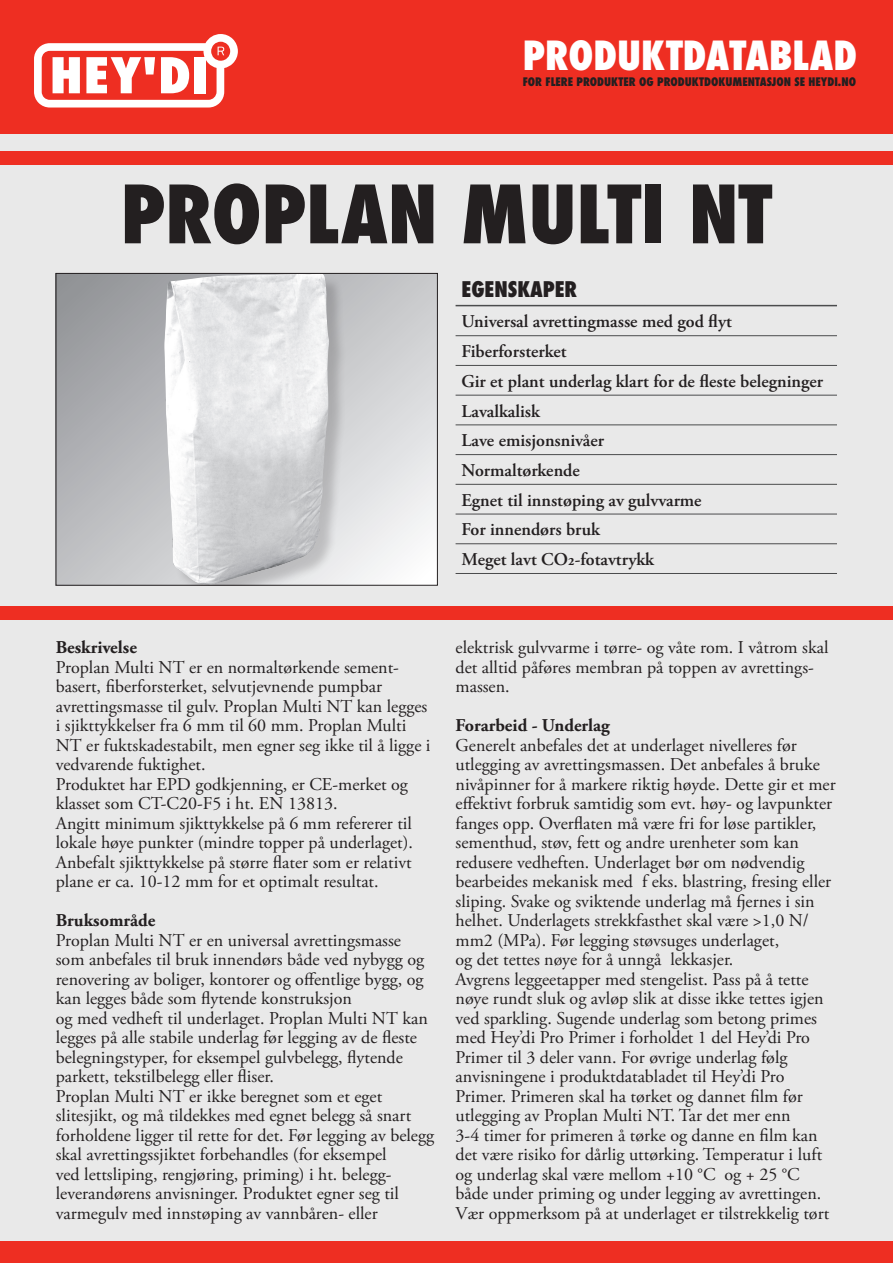
<style>
.page{position:relative;width:893px;height:1263px;background:#e9e9e9}
.page>*{position:absolute;margin:0;border:0;box-sizing:border-box;transform-origin:0 0}
.Heading1{font:800 condensed 78px "Futura";color:#231f20}
.Page_Title{font:800 condensed 39px "Futura";color:#fff}
.t1{font:800 condensed 21px "Futura";color:#231f20}
.t2{font:18px/19.5px "Adobe Garamond Pro";color:#231f20}
.t3{font:600 18px "Adobe Garamond Pro";color:#231f20}
.t4{font:700 18px "Adobe Garamond Pro";color:#231f20}
.Page_Title-2{font:800 condensed 11.4px "Futura";color:#231f20}
</style>
<div class="page">
<div style="left:0;top:1242px;width:893px;height:21px;background:#ee2e22"></div>
<div style="left:0;top:152px;width:893px;height:13px;background:#ee2e22"></div>
<svg style="left:58px;top:275px;width:378px;height:308px"></svg>
<div style="left:167px;top:276px;width:181px;height:309px;background:#231f20;opacity:.2"></div>
<img style="left:164px;top:275px;width:165px;height:308px">
<div style="left:56px;top:273px;width:382px;height:312px;border:1px solid #231f20"></div>
<div style="left:0;top:0;width:893px;height:133px;background:#ee2e22"></div>
<svg style="left:34px;top:34px;width:204px;height:74px"></svg>
<div style="left:0;top:606px;width:893px;height:13px;background:#ee2e22"></div>
<hr style="left:456px;top:335px;width:381px;height:1px;background:#4b4c4d">
<hr style="left:456px;top:365px;width:381px;height:1px;background:#4b4c4d">
<hr style="left:456px;top:395px;width:381px;height:1px;background:#4b4c4d">
<hr style="left:456px;top:424px;width:381px;height:1px;background:#4b4c4d">
<hr style="left:456px;top:454px;width:381px;height:1px;background:#4b4c4d">
<hr style="left:456px;top:484px;width:381px;height:1px;background:#4b4c4d">
<hr style="left:456px;top:514px;width:381px;height:1px;background:#4b4c4d">
<hr style="left:456px;top:543px;width:381px;height:1px;background:#4b4c4d">
<hr style="left:456px;top:573px;width:381px;height:1px;background:#4b4c4d">
<hr style="left:456px;top:305px;width:381px;height:1px;background:#4b4c4d">
<p class="Page_Title" style="left:523px;top:29px;width:336px">PRODUKTDATABLAD</p>
<p class="Page_Title-2" style="left:523px;top:74px;width:335px">FOR FLERE PRODUKTER OG PRODUKTDOKUMENTASJON SE HEYDI.NO</p>
<p class="Heading1" style="left:121px;top:161px;width:653px">PROPLAN MULTI NT</p>
<p class="t1" style="left:462px;top:274px;width:117px">EGENSKAPER</p>
<p class="t3" style="left:462px;top:311px;width:272px">Universal avrettingmasse med god flyt</p>
<p class="t3" style="left:462px;top:341px;width:106px">Fiberforsterket</p>
<p class="t3" style="left:462px;top:371px;width:363px">Gir et plant underlag klart for de fleste belegninger</p>
<p class="t3" style="left:462px;top:400px;width:80px">Lavalkalisk</p>
<p class="t3" style="left:462px;top:430px;width:144px">Lave emisjonsnivåer</p>
<p class="t3" style="left:462px;top:460px;width:120px">Normaltørkende</p>
<p class="t3" style="left:462px;top:490px;width:242px">Egnet til innstøping av gulvvarme</p>
<p class="t3" style="left:462px;top:519px;width:140px">For innendørs bruk</p>
<p class="t3" style="left:462px;top:549px;width:194px">Meget lavt CO2-fotavtrykk</p>
<p class="t4" style="left:56px;top:637px;width:83px">Beskrivelse</p>
<p class="t2" style="left:56px;top:658px;width:345px">Proplan Multi NT er en normaltørkende sement-</p>
<p class="t2" style="left:56px;top:677px;width:328px">basert, fiberforsterket, selvutjevnende pumpbar</p>
<p class="t2" style="left:56px;top:697px;width:376px">avrettingsmasse til gulv. Proplan Multi NT kan legges i sjikttykkelser fra 6 mm til 60 mm. Proplan Multi NT er fuktskadestabilt, men egner seg ikke til å ligge i vedvarende fuktighet.</p>
<p class="t2" style="left:56px;top:775px;width:354px">Produktet har EPD godkjenning, er CE-merket og klasset som CT-C20-F5 i ht. EN 13813.</p>
<p class="t2" style="left:56px;top:814px;width:359px;text-align:justify">Angitt minimum sjikttykkelse på 6 mm refererer til lokale høye punkter (mindre topper på underlaget).<br>Anbefalt sjikttykkelse på større flater som er relativt plane er ca. 10-12 mm for et optimalt resultat.</p>
<p class="t4" style="left:56px;top:910px;width:101px">Bruksområde</p>
<p class="t2" style="left:56px;top:931px;width:370px">Proplan Multi NT er en universal avrettingsmasse som anbefales til bruk innendørs både ved nybygg og renovering av boliger, kontorer og offentlige bygg, og kan legges både som flytende konstruksjon</p>
<p class="t2" style="left:56px;top:1009px;width:373px">og med vedheft til underlaget. Proplan Multi NT kan legges på alle stabile underlag før legging av de fleste belegningstyper, for eksempel gulvbelegg, flytende parkett, tekstilbelegg eller fliser.</p>
<p class="t2" style="left:56px;top:1087px;width:328px">Proplan Multi NT er ikke beregnet som et eget</p>
<p class="t2" style="left:56px;top:1106px;width:380px">slitesjikt, og må tildekkes med egnet belegg så snart forholdene ligger til rette for det. Før legging av belegg skal avrettingssjiktet forbehandles (for eksempel</p>
<p class="t2" style="left:56px;top:1165px;width:337px">ved lettsliping, rengjøring, priming) i ht. belegg-</p>
<p class="t2" style="left:56px;top:1184px;width:345px">leverandørens anvisninger. Produktet egner seg til</p>
<p class="t2" style="left:56px;top:1204px;width:323px">varmegulv med innstøping av vannbåren- eller</p>
<p class="t2" style="left:456px;top:638px;width:374px">elektrisk gulvvarme i tørre- og våte rom. I våtrom skal det alltid påføres membran på toppen av avrettings&shy;massen.</p>
<p class="t4" style="left:456px;top:715px;width:156px">Forarbeid - Underlag</p>
<p class="t2" style="left:456px;top:736px;width:382px">Generelt anbefales det at underlaget nivelleres før utlegging av avrettingsmassen. Det anbefales å bruke nivåpinner for å markere riktig høyde. Dette gir et mer effektivt forbruk samtidig som evt. høy- og lavpunkter fanges opp. Overflaten må være fri for løse partikler, sementhud, støv, fett og andre urenheter som kan redusere vedheften. Underlaget bør om nødvendig bearbeides mekanisk med f eks. blastring, fresing eller sliping. Svake og sviktende underlag må fjernes i sin helhet. Underlagets strekkfasthet skal være &gt;1,0 N/ mm2 (MPa). Før legging støvsuges underlaget,<br>og det tettes nøye for å unngå lekkasjer.<br>Avgrens leggeetapper med stengelist. Pass på å tette nøye rundt sluk og avløp slik at disse ikke tettes igjen ved sparkling. Sugende underlag som betong primes med Hey’di Pro Primer i forholdet 1 del Hey’di Pro Primer til 3 deler vann. For øvrige underlag følg anvisningene i produktdatabladet til Hey’di Pro Primer. Primeren skal ha tørket og dannet film før utlegging av Proplan Multi NT. Tar det mer enn<br>3-4 timer for primeren å tørke og danne en film kan det være risiko for dårlig uttørking. Temperatur i luft og underlag skal være mellom +10 °C og + 25 °C både under priming og under legging av avrettingen.<br>Vær oppmerksom på at underlaget er tilstrekkelig tørt</p>
</div>
